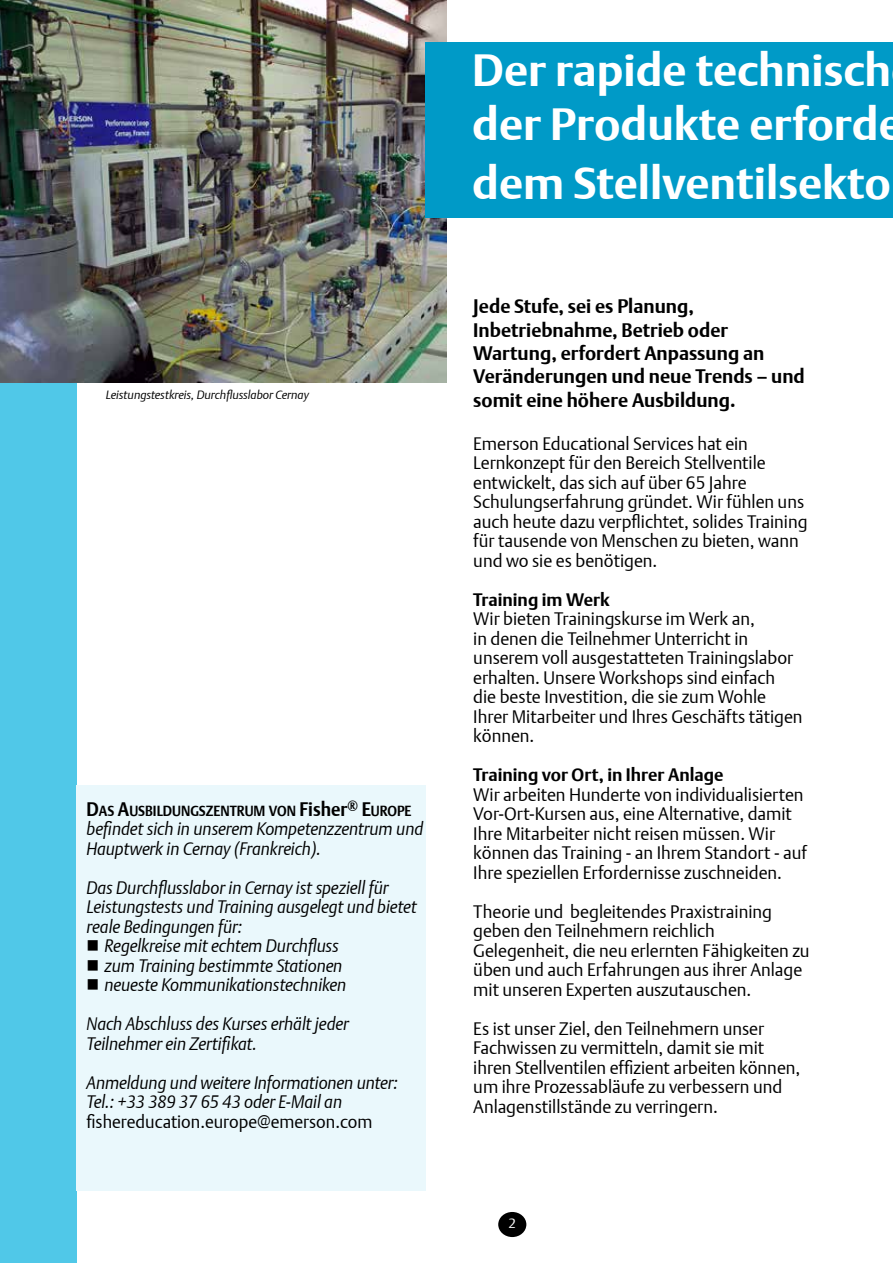
<style>
.page{position:relative;width:893px;height:1263px;background:#fff}
.page>*{position:absolute;margin:0;border:0;box-sizing:border-box;transform-origin:0 0}
.t1{font:700 45px/54px "DTL Argo T";color:#fff}
.t2{font:700 19.5px/23.4px "DTL Argo T";color:#000}
.t3{font:18px/19.5px "DTL Argo T Light";color:#000}
.t4{font:italic 18px/19.5px "DTL Argo T Light";letter-spacing:-.005em;color:#000;scale:.95 1}
.t5{font:700 18px "DTL Argo T";color:#000}
.t6{font:18px "DTL Argo T Light";color:#000;scale:.95 1}
.t7{font:700 14.7px "DTL Argo T";color:#000;scale:.9 1}
.t8{font:13.5px "DTL Argo T Light";color:#fff}
.t9{font:italic 12px "DTL Argo T Light";letter-spacing:-.005em;color:#000}
.s1{font-size:19.5px}
</style>
<div class="page">
<div style="left:498px;top:1212px;width:28px;height:25px;background:#000;border-radius:50%"></div>
<div style="left:0;top:0;width:76px;height:1263px;background:#50c8e8"></div>
<div style="left:76px;top:786px;width:349px;height:405px;background:#eaf8fc"></div>
<img style="left:0;top:0;width:446px;height:383px">
<div style="left:425px;top:43px;width:468px;height:175px;background:#009ac7"></div>
<p class="t9" style="left:106px;top:387px;width:205px">Leistungstestkreis, Durchflusslabor Cernay</p>
<p class="t7" style="left:87px;top:802px;width:363px"><span class="s1">D</span>AS <span class="s1">A</span>USBILDUNGSZENTRUM VON <span class="s1">F</span><span class="s1">isher</span><sup>®</sup> <span class="s1">E</span>UROPE</p>
<p class="t4" style="left:87px;top:819px;width:356px">befindet sich in unserem Kompetenzzentrum und<br>Hauptwerk in Cernay (Frankreich).</p>
<p class="t4" style="left:87px;top:877px;width:349px">Das Durchflusslabor in Cernay ist speziell für<br>Leistungstests und Training ausgelegt und bietet reale Bedingungen für:</p>
<p class="t4" style="left:87px;top:936px;width:267px">■ Regelkreise mit echtem Durchfluss</p>
<p class="t4" style="left:87px;top:955px;width:271px">■ zum Training bestimmte Stationen</p>
<p class="t4" style="left:87px;top:965px;width:277px;line-height:39px">■ neueste Kommunikationstechniken<br>Nach Abschluss des Kurses erhält jeder</p>
<p class="t4" style="left:87px;top:1024px;width:329px;line-height:39px">Teilnehmer ein Zertifikat.<br>Anmeldung und weitere Informationen unter:</p>
<p class="t4" style="left:87px;top:1092px;width:271px">Tel.: +33 389 37 65 43 oder E-Mail an</p>
<p class="t6" style="left:87px;top:1110px;width:302px">fishereducation.europe@emerson.com</p>
<h1 class="t1" style="left:472px;top:43px;width:432px">Der rapide technisch der Produkte erforde</h1>
<h1 class="t1" style="left:472px;top:156px;width:420px">dem Stellventilsekto</h1>
<p class="t2" style="left:473px;top:294px;width:333px">Jede Stufe, sei es Planung,<br>Inbetriebnahme, Betrieb oder<br>Wartung, erfordert Anpassung an<br>Veränderungen und neue Trends – und somit eine höhere Ausbildung.</p>
<p class="t3" style="left:473px;top:433px;width:336px">Emerson Educational Services hat ein Lernkonzept für den Bereich Stellventile entwickelt, das sich auf über 65 Jahre Schulungserfahrung gründet. Wir fühlen uns auch heute dazu verpflichtet, solides Training für tausende von Menschen zu bieten, wann und wo sie es benötigen.</p>
<p class="t5" style="left:473px;top:589px;width:138px">Training im Werk</p>
<p class="t3" style="left:473px;top:609px;width:331px">Wir bieten Trainingskurse im Werk an,<br>in denen die Teilnehmer Unterricht in unserem voll ausgestatteten Trainingslabor erhalten. Unsere Workshops sind einfach die beste Investition, die sie zum Wohle Ihrer Mitarbeiter und Ihres Geschäfts tätigen können.</p>
<p class="t5" style="left:473px;top:764px;width:252px">Training vor Ort, in Ihrer Anlage</p>
<p class="t3" style="left:473px;top:784px;width:335px">Wir arbeiten Hunderte von individualisierten Vor-Ort-Kursen aus, eine Alternative, damit Ihre Mitarbeiter nicht reisen müssen. Wir können das Training - an Ihrem Standort - auf Ihre speziellen Erfordernisse zuschneiden.</p>
<p class="t3" style="left:473px;top:901px;width:338px">Theorie und begleitendes Praxistraining geben den Teilnehmern reichlich Gelegenheit, die neu erlernten Fähigkeiten zu üben und auch Erfahrungen aus ihrer Anlage mit unseren Experten auszutauschen.</p>
<p class="t3" style="left:473px;top:1018px;width:329px">Es ist unser Ziel, den Teilnehmern unser Fachwissen zu vermitteln, damit sie mit ihren Stellventilen effizient arbeiten können, um ihre Prozessabläufe zu verbessern und Anlagenstillstände zu verringern.</p>
<p class="t8" style="left:508px;top:1215px;width:9px">2</p>
</div>
